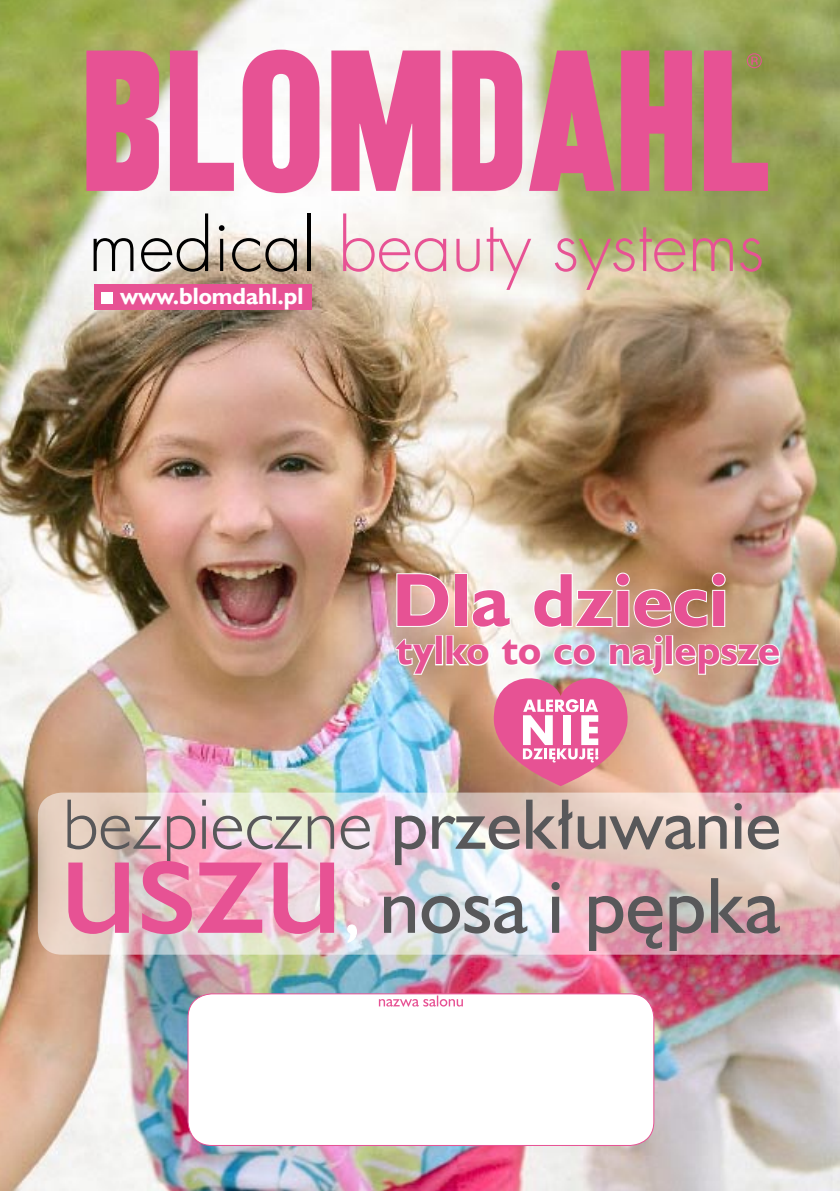
<style>
.page{position:relative;width:840px;height:1191px;background:#fff}
.page>*{position:absolute;margin:0;border:0;box-sizing:border-box;transform-origin:0 0}
.t1{font:80px "Humanst 521 EU";color:#58585a}
.t2{font:700 75.6px "Humanst 521 EU";letter-spacing:.005em;color:#e75294}
.t3{font:71.8px "Humanst 521 EU";color:#58585a}
.t4{font:700 41.2px "Humanst 521 EU";letter-spacing:.005em;color:#e75294}
.t5{font:700 23.6px "Humanst 521 EU";color:#fff}
.s1{font-family:"Humanst 521 Lt EU"}
.s2{font-size:155.8px;color:#e75294}
.s3{font-size:72.2px;color:#fff}
</style>
<div class="page">
<img style="left:0;top:0;width:839px;height:1191px">
<div style="left:94px;top:285px;width:217px;height:25px;background:#e75294"></div>
<div style="left:101px;top:292px;width:11px;height:12px;background:#fff"></div>
<svg style="left:394px;top:638px;width:43px;height:38px"></svg>
<div style="left:435px;top:635px;width:8px;height:30px;border:2px solid #fff"></div>
<div style="left:664px;top:635px;width:8px;height:30px;border:2px solid #fff"></div>
<svg style="left:673px;top:643px;width:107px;height:33px"></svg>
<svg style="left:395px;top:572px;width:55px;height:56px;background:#ddbead"></svg>
<div style="left:454px;top:573px;width:13px;height:54px;border:2px solid #fff"></div>
<svg style="left:470px;top:588px;width:42px;height:40px"></svg>
<svg style="left:532px;top:571px;width:194px;height:57px;background:#d3b8a0"></svg>
<div style="left:188px;top:993px;width:465px;height:152px;background:#fff;border-radius:24px"></div>
<div style="left:187px;top:993px;width:467px;height:153px;border:1px solid #e75294;border-radius:24px"></div>
<svg style="left:378px;top:995px;width:84px;height:11px"></svg>
<svg style="left:86px;top:51px;width:73px;height:141px;background:#e25f93"></svg>
<svg style="left:170px;top:51px;width:64px;height:140px"></svg>
<svg style="left:242px;top:50px;width:77px;height:143px"></svg>
<svg style="left:331px;top:51px;width:109px;height:140px;background:#e96ca3"></svg>
<svg style="left:452px;top:51px;width:70px;height:140px;background:#e96ca2"></svg>
<svg style="left:528px;top:51px;width:86px;height:140px;background:#d47d8f"></svg>
<svg style="left:620px;top:51px;width:71px;height:140px;background:#d86187"></svg>
<svg style="left:93px;top:238px;width:40px;height:33px"></svg>
<svg style="left:141px;top:213px;width:67px;height:59px"></svg>
<svg style="left:219px;top:225px;width:5px;height:6px"></svg>
<hr style="left:220px;top:239px;width:3px;height:32px;background:#000">
<svg style="left:232px;top:238px;width:65px;height:34px;background:#a59b8f"></svg>
<hr style="left:307px;top:213px;width:3px;height:58px;background:#000">
<svg style="left:343px;top:213px;width:103px;height:59px"></svg>
<svg style="left:456px;top:239px;width:23px;height:33px"></svg>
<svg style="left:486px;top:227px;width:45px;height:63px"></svg>
<svg style="left:554px;top:227px;width:131px;height:63px;background:#cbb494"></svg>
<svg style="left:692px;top:238px;width:40px;height:33px"></svg>
<svg style="left:739px;top:238px;width:22px;height:34px"></svg>
<svg style="left:703px;top:51px;width:64px;height:140px;background:#c07376"></svg>
<img style="left:444px;top:634px;width:220px;height:152px">
<svg style="left:38px;top:792px;width:801px;height:162px;background:#e6cacd"></svg>
<svg style="left:346px;top:924px;width:11px;height:19px"></svg>
<p class="t5" style="left:120px;top:281px;width:184px">www.blomdahl.pl</p>
<p class="t2" style="left:392px;top:553px;width:337px">Dla dzieci</p>
<p class="t4" style="left:396px;top:624px;width:385px">tylko to co najlepsze</p>
<p class="t3" style="left:63px;top:780px;width:719px"><span class="s1">bezpieczne</span> przekłuwanie</p>
<p class="t1" style="left:60px;top:856px;width:720px"><span class="s2">uszu</span><span class="s3">,</span> nosa i pępka</p>
</div>
